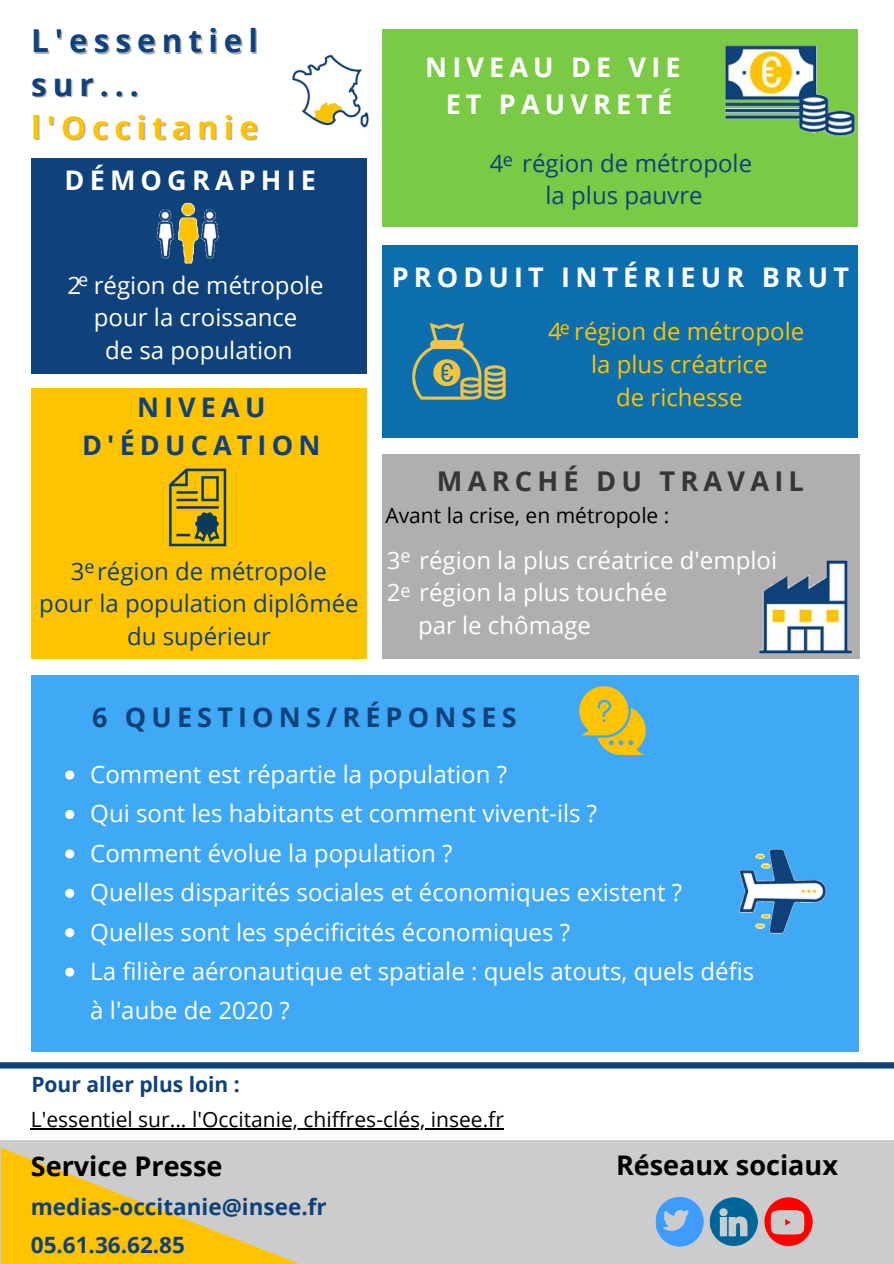
<style>
.page{position:relative;width:894px;height:1264px;background:#fff}
.page>*{position:absolute;margin:0;border:0;box-sizing:border-box;transform-origin:0 0}
.t1{font:700 31.5px/43.2px "Open Sans";letter-spacing:.19em;color:#0f417a}
.t2{font:700 31.5px "Open Sans";letter-spacing:.19em;color:#ffc300}
.t3{font:700 27.15px "Open Sans";letter-spacing:.19em;color:#383536}
.t4{font:700 27px "Open Sans";letter-spacing:.19em;color:#fff}
.t5{font:700 27px/37.2px "Open Sans";letter-spacing:.19em;color:#0f417a;text-align:center}
.t6{font:700 27px "Open Sans";color:#000}
.t7{font:24px/39.5px "Open Sans";color:#fff}
.t8{font:24px/32.7px "Open Sans";color:#0f417a;text-align:center}
.t9{font:24px "Open Sans";color:#ffc300}
.t10{font:700 22.5px "Open Sans";color:#0f417a}
.t11{font:21px "Open Sans";color:#000}
.t12{font:700 21px "Open Sans";color:#0f417a}
.t13{font:18px "Open Sans";color:#fff}
.t14{font:18px "Open Sans";color:#0f417a}
.t15{font:18px "Open Sans";color:#ffc300}
</style>
<div class="page">
<div style="left:31px;top:388px;width:335px;height:271px;background:#ffc300"></div>
<div style="left:31px;top:158px;width:336px;height:216px;background:#0f417a"></div>
<div style="left:382px;top:245px;width:475px;height:193px;background:#0c6eac"></div>
<div style="left:31px;top:676px;width:827px;height:375px;background:#40a9f5"></div>
<img style="left:156px;top:202px;width:63px;height:62px">
<img style="left:292px;top:54px;width:77px;height:74px">
<div style="left:382px;top:29px;width:475px;height:198px;background:#7aca45"></div>
<div style="left:382px;top:454px;width:477px;height:204px;background:#b0aeae"></div>
<div style="left:0;top:1139px;width:893px;height:124px;background:#ccc"></div>
<svg style="left:1px;top:1148px;width:296px;height:115px"></svg>
<img style="left:655px;top:1196px;width:158px;height:51px">
<svg style="left:0;top:1062px;width:893px;height:6px;background:#18487f"></svg>
<svg style="left:65px;top:770px;width:9px;height:9px"></svg>
<svg style="left:65px;top:810px;width:9px;height:9px"></svg>
<svg style="left:65px;top:849px;width:9px;height:9px"></svg>
<svg style="left:65px;top:888px;width:9px;height:9px"></svg>
<svg style="left:65px;top:928px;width:9px;height:9px"></svg>
<svg style="left:65px;top:967px;width:9px;height:9px"></svg>
<svg style="left:579px;top:686px;width:66px;height:69px"></svg>
<img style="left:723px;top:45px;width:132px;height:92px">
<img style="left:745px;top:554px;width:115px;height:105px">
<img style="left:739px;top:849px;width:88px;height:85px">
<img style="left:168px;top:468px;width:59px;height:79px">
<img style="left:412px;top:323px;width:94px;height:77px">
<hr style="left:31px;top:1128px;width:473px;height:1px;background:#000">
<p class="t1" style="left:31px;top:18px;width:228px">L'essentiel sur...</p>
<p class="t2" style="left:31px;top:105px;width:228px">l'Occitanie</p>
<p class="t4" style="left:65px;top:161px;width:253px">DÉMOGRAPHIE</p>
<p class="t7" style="left:68px;top:264px;width:257px">2 région de métropole</p>
<p class="t7" style="left:94px;top:297px;width:205px">pour la croissance</p>
<p class="t7" style="left:105px;top:330px;width:189px">de sa population</p>
<p class="t13" style="left:78px;top:267px;width:12px">e</p>
<p class="t5" style="left:82px;top:388px;width:240px">NIVEAU<br>D'ÉDUCATION</p>
<p class="t8" style="left:71px;top:554px;width:257px">3 région de métropole</p>
<p class="t8" style="left:39px;top:586px;width:321px">pour la population diplômée du supérieur</p>
<p class="t14" style="left:84px;top:554px;width:12px">e</p>
<p class="t4" style="left:425px;top:48px;width:257px">NIVEAU DE VIE</p>
<p class="t4" style="left:445px;top:85px;width:228px">ET PAUVRETÉ</p>
<p class="t8" style="left:489px;top:146px;width:264px">4 région de métropole</p>
<p class="t8" style="left:545px;top:179px;width:159px">la plus pauvre</p>
<p class="t14" style="left:502px;top:146px;width:12px">e</p>
<p class="t4" style="left:391px;top:258px;width:459px">PRODUIT INTÉRIEUR BRUT</p>
<p class="t9" style="left:548px;top:315px;width:257px">4 région de métropole</p>
<p class="t9" style="left:591px;top:347px;width:178px">la plus créatrice</p>
<p class="t9" style="left:616px;top:380px;width:128px">de richesse</p>
<p class="t15" style="left:559px;top:315px;width:12px">e</p>
<p class="t3" style="left:436px;top:462px;width:368px">MARCHÉ DU TRAVAIL</p>
<p class="t11" style="left:385px;top:500px;width:285px">Avant la crise, en métropole :</p>
<p class="t7" style="left:387px;top:539px;width:392px">3 région la plus créatrice d'emploi</p>
<p class="t7" style="left:387px;top:572px;width:282px">2 région la plus touchée</p>
<p class="t7" style="left:418px;top:605px;width:174px">par le chômage</p>
<p class="t13" style="left:400px;top:543px;width:12px">e</p>
<p class="t13" style="left:400px;top:578px;width:12px">e</p>
<p class="t5" style="left:92px;top:697px;width:426px">6 QUESTIONS/RÉPONSES</p>
<p class="t7" style="left:90px;top:754px;width:418px">Comment est répartie la population ?</p>
<p class="t7" style="left:90px;top:793px;width:508px">Qui sont les habitants et comment vivent-ils ?</p>
<p class="t7" style="left:90px;top:832px;width:363px">Comment évolue la population ?</p>
<p class="t7" style="left:90px;top:872px;width:593px">Quelles disparités sociales et économiques existent ?</p>
<p class="t7" style="left:90px;top:911px;width:481px">Quelles sont les spécificités économiques ?</p>
<p class="t7" style="left:90px;top:951px;width:665px">La filière aéronautique et spatiale : quels atouts, quels défis à l'aube de 2020 ?</p>
<p class="t12" style="left:31px;top:1070px;width:210px">Pour aller plus loin :</p>
<p class="t11" style="left:31px;top:1104px;width:474px">L'essentiel sur... l'Occitanie, chiffres-clés, insee.fr</p>
<p class="t6" style="left:31px;top:1147px;width:193px">Service Presse</p>
<p class="t6" style="left:616px;top:1145px;width:223px">Réseaux sociaux</p>
<p class="t10" style="left:31px;top:1190px;width:297px">medias-occitanie@insee.fr</p>
<p class="t10" style="left:31px;top:1228px;width:156px">05.61.36.62.85</p>
</div>
